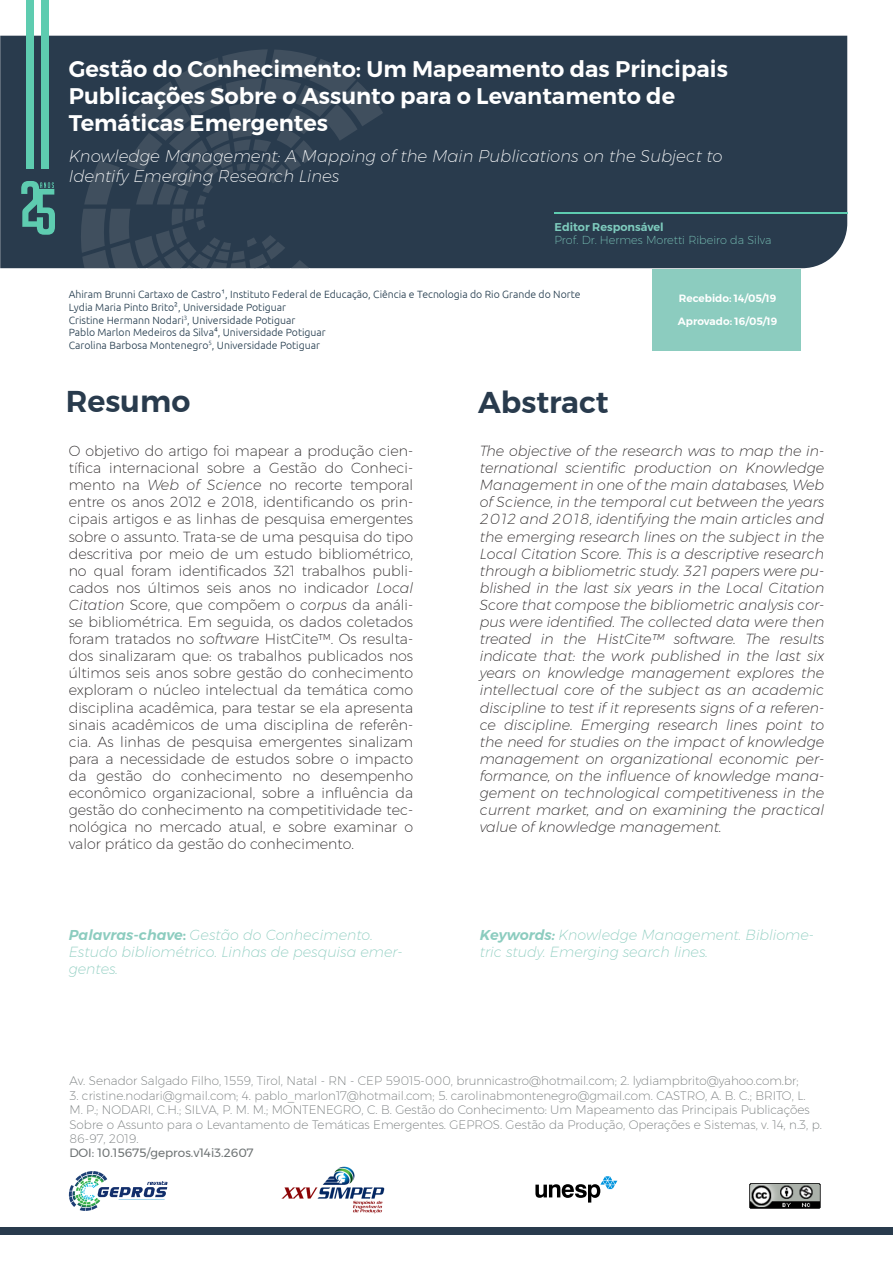
<style>
.page{position:relative;width:893px;height:1263px;background:#fff}
.page>*{position:absolute;margin:0;border:0;box-sizing:border-box;transform-origin:0 0}
.t1{font:600 30px "Montserrat";color:#293b4d}
.t2{font:600 22.5px/27px "Montserrat";color:#fff}
.t3{font:italic 200 16.5px/19.8px "Montserrat";color:#fff}
.t4{font:200 14.25px/17.1px "Montserrat";color:#231f20;text-align:justify}
.t5{font:italic 200 14.25px/17.1px "Montserrat";color:#231f20;text-align:justify}
.t6{font:italic 200 14.25px/17.1px "Montserrat";color:#8cccbf}
.t7{font:200 12px/14.4px "Montserrat";color:#6f7475}
.t8{font:12px "Montserrat";color:#6f7475}
.t9{font:200 11.25px "Montserrat";color:#7eccbe}
.t10{font:600 11.25px "Montserrat";color:#7eccbe}
.t11{font:300 10.5px/12.6px "Ubuntu";color:#21394b}
.t12{font:600 10.5px "Montserrat";color:#fff}
.s1{font-style:italic}
.s2{font-weight:600}
.s3{font-weight:600;font-style:normal}
</style>
<div class="page">
<div style="left:0;top:36px;width:847px;height:232px;background:#293b4d"></div>
<svg style="left:80px;top:49px;width:303px;height:220px;background:#314253"></svg>
<hr style="left:554px;top:212px;width:293px;height:1px;background:#5eccb0">
<div style="left:42px;top:0;width:7px;height:169px;background:#5eccb0"></div>
<div style="left:27px;top:0;width:7px;height:169px;background:#5eccb0"></div>
<div style="left:652px;top:269px;width:148px;height:81px;background:#8cccbf"></div>
<svg style="left:21px;top:181px;width:34px;height:54px;background:#448781"></svg>
<svg style="left:69px;top:1171px;width:98px;height:40px"></svg>
<div style="left:0;top:1227px;width:893px;height:7px;background:#293b4d"></div>
<img style="left:749px;top:1183px;width:71px;height:26px">
<svg style="left:535px;top:1176px;width:82px;height:26px"></svg>
<img style="left:281px;top:1166px;width:104px;height:48px">
<h2 class="t2" style="left:69px;top:56px;width:661px">Gestão do Conhecimento: Um Mapeamento das Principais<br>Publicações Sobre o Assunto para o Levantamento de<br>Temáticas Emergentes</h2>
<p class="t3" style="left:69px;top:146px;width:655px">Knowledge Management: A Mapping of the Main Publications on the Subject to<br>Identify Emerging Research Lines</p>
<p class="t10" style="left:554px;top:218px;width:111px">Editor Responsável</p>
<p class="t9" style="left:554px;top:232px;width:219px">Prof. Dr. Hermes Moretti Ribeiro da Silva</p>
<p class="t11" style="left:69px;top:288px;width:513px">Ahiram Brunni Cartaxo de Castro1, Instituto Federal de Educação, Ciência e Tecnologia do Rio Grande do Norte Lydia Maria Pinto Brito2, Universidade Potiguar<br>Cristine Hermann Nodari<sup>3</sup>, Universidade Potiguar<br>Pablo Marlon Medeiros da Silva4, Universidade Potiguar<br>Carolina Barbosa Montenegro<sup>5</sup>, Universidade Potiguar</p>
<p class="t12" style="left:679px;top:290px;width:99px">Recebido: 14/05/19</p>
<p class="t12" style="left:678px;top:313px;width:101px">Aprovado: 16/05/19</p>
<h1 class="t1" style="left:66px;top:378px;width:126px">Resumo</h1>
<h1 class="t1" style="left:478px;top:379px;width:132px">Abstract</h1>
<p class="t4" style="left:69px;top:442px;width:346px">O objetivo do artigo foi mapear a produção cien&shy;tífica internacional sobre a Gestão do Conheci&shy;mento na <span class="s1">Web of Science</span> no recorte temporal entre os anos 2012 e 2018, identificando os prin&shy;cipais artigos e as linhas de pesquisa emergentes sobre o assunto. Trata-se de uma pesquisa do tipo descritiva por meio de um estudo bibliométrico, no qual foram identificados 321 trabalhos publi&shy;cados nos últimos seis anos no indicador <span class="s1">Local Citation</span> Score, que compõem o <span class="s1">corpus</span> da análi&shy;se bibliométrica. Em seguida, os dados coletados foram tratados no <span class="s1">software</span> HistCite™. Os resulta&shy;dos sinalizaram que: os trabalhos publicados nos últimos seis anos sobre gestão do conhecimento exploram o núcleo intelectual da temática como disciplina acadêmica, para testar se ela apresenta sinais acadêmicos de uma disciplina de referên&shy;cia. As linhas de pesquisa emergentes sinalizam para a necessidade de estudos sobre o impacto da gestão do conhecimento no desempenho econômico organizacional, sobre a influência da gestão do conhecimento na competitividade tec&shy;nológica no mercado atual, e sobre examinar o valor prático da gestão do conhecimento.</p>
<p class="t5" style="left:480px;top:442px;width:346px">The objective of the research was to map the in&shy;ternational scientific production on Knowledge Management in one of the main databases, Web of Science, in the temporal cut between the years 2012 and 2018, identifying the main articles and the emerging research lines on the subject in the Local Citation Score. This is a descriptive research through a bibliometric study. 321 papers were pu&shy;blished in the last six years in the Local Citation Score that compose the bibliometric analysis cor&shy;pus were identified. The collected data were then treated in the HistCite™ software. The results indicate that: the work published in the last six years on knowledge management explores the intellectual core of the subject as an academic discipline to test if it represents signs of a referen&shy;ce discipline. Emerging research lines point to the need for studies on the impact of knowledge management on organizational economic per&shy;formance, on the influence of knowledge mana&shy;gement on technological competitiveness in the current market, and on examining the practical value of knowledge management.</p>
<p class="t6" style="left:69px;top:926px;width:335px"><span class="s2">Palavras-chave</span><span class="s3">:</span> Gestão do Conhecimento.<br>Estudo bibliométrico. Linhas de pesquisa emer&shy;gentes.</p>
<p class="t6" style="left:480px;top:926px;width:336px"><span class="s2">Keywords:</span> Knowledge Management. Bibliome&shy;tric study. Emerging search lines.</p>
<p class="t7" style="left:69px;top:1074px;width:731px">Av. Senador Salgado Filho, 1559, Tirol, Natal - RN - CEP 59015-000, brunnicastro@hotmail.com; 2. lydiampbrito@yahoo.com.br;</p>
<p class="t7" style="left:69px;top:1088px;width:754px">3. cristine.nodari@gmail.com; 4. pablo_marlon17@hotmail.com; 5. carolinabmontenegro@gmail.com. CASTRO, A. B. C.; BRITO, L.<br>M. P.; NODARI, C.H.; SILVA, P. M. M.; MONTENEGRO, C. B. Gestão do Conhecimento: Um Mapeamento das Principais Publicações Sobre o Assunto para o Levantamento de Temáticas Emergentes. GEPROS. Gestão da Produção, Operações e Sistemas, v. 14, n.3, p.<br>86-97, 2019.</p>
<p class="t8" style="left:69px;top:1144px;width:186px">DOI: 10.15675/gepros.v14i3.2607</p>
</div>
